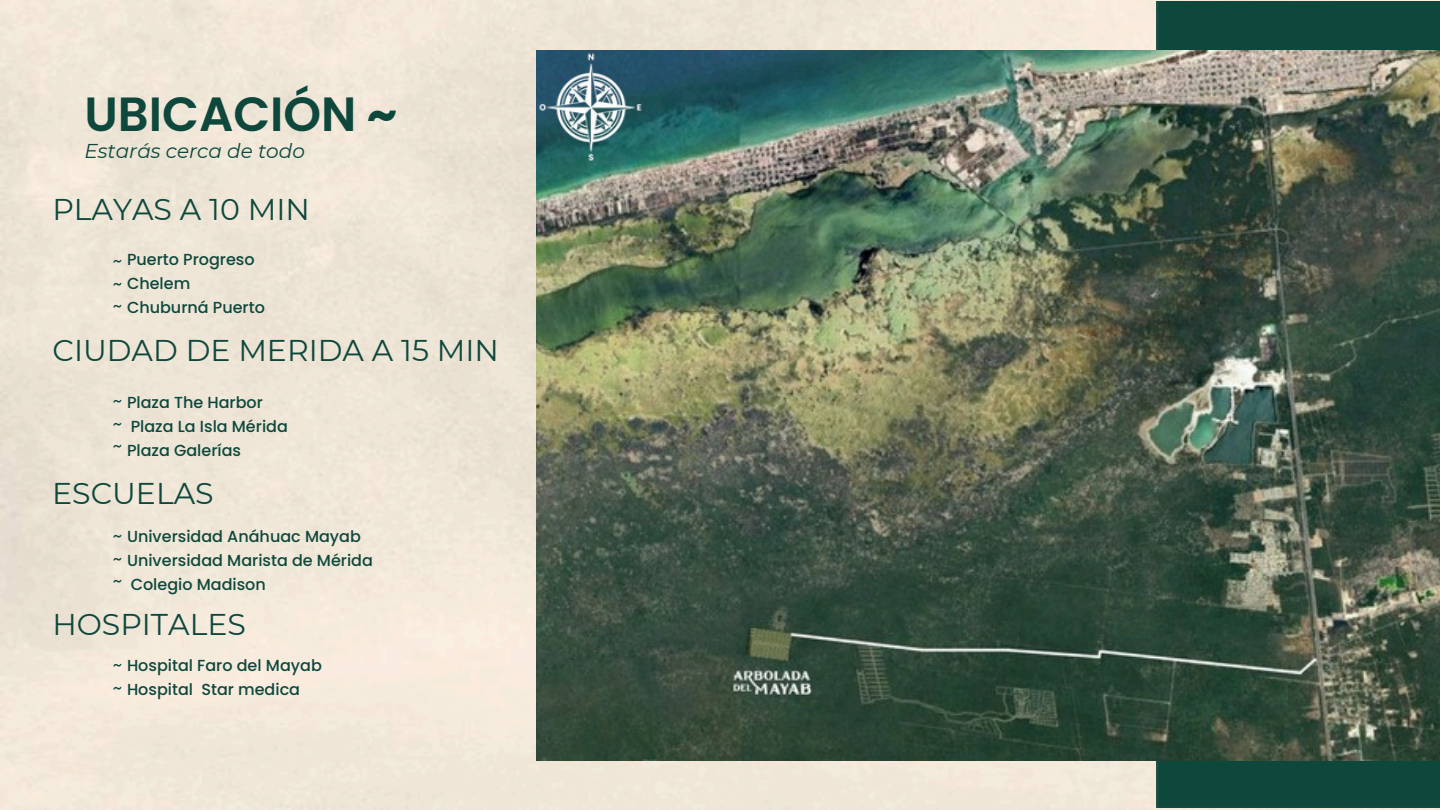
<style>
.page{position:relative;width:1440px;height:810px;background:#fff}
.page>*{position:absolute;margin:0;border:0;box-sizing:border-box;transform-origin:0 0}
.t1{font:600 48px "Poppins";color:#0e483d}
.t2{font:30px "Montserrat";color:#0e483d}
.t3{font:italic 20px "Montserrat";color:#0e483d}
.t4{font:18px/22.4px "Poppins";color:#0e483d;text-align:justify}
.t5{font:500 16px/24px "Poppins";color:#0e483d}
.s1{font-weight:700}
</style>
<div class="page">
<img style="left:0;top:0;width:1440px;height:810px">
<div style="left:1156px;top:2px;width:284px;height:805px;background:#0e483d"></div>
<img style="left:536px;top:51px;width:904px;height:709px">
<img style="left:536px;top:51px;width:110px;height:114px">
<p class="t1" style="left:85px;top:81px;width:314px">UBICACIÓN <span class="s1">~</span></p>
<p class="t3" style="left:85px;top:139px;width:222px">Estarás cerca de todo</p>
<p class="t2" style="left:52px;top:191px;width:259px">PLAYAS A 10 MIN</p>
<p class="t5" style="left:127px;top:248px;width:129px">Puerto Progreso</p>
<p class="t5" style="left:127px;top:272px;width:65px">Chelem</p>
<p class="t5" style="left:127px;top:296px;width:139px">Chuburná Puerto</p>
<p class="t4" style="left:113px;top:250px;width:11px">~ ~ ~</p>
<p class="t2" style="left:52px;top:332px;width:448px">CIUDAD DE MERIDA A 15 MIN</p>
<h1 class="t5" style="left:127px;top:390px;width:137px">Plaza The Harbor</h1>
<p class="t5" style="left:131px;top:414px;width:159px">Plaza La Isla Mérida</p>
<p class="t5" style="left:127px;top:438px;width:116px">Plaza Galerías</p>
<p class="t4" style="left:113px;top:390px;width:11px">~ ~ ~</p>
<p class="t2" style="left:52px;top:475px;width:163px">ESCUELAS</p>
<p class="t5" style="left:127px;top:525px;width:247px">Universidad Anáhuac Mayab<br>Universidad Marista de Mérida<br>Colegio Madison</p>
<p class="t4" style="left:113px;top:525px;width:11px">~ ~ ~</p>
<h1 class="t2" style="left:52px;top:606px;width:195px">HOSPITALES</h1>
<p class="t5" style="left:127px;top:654px;width:196px">Hospital Faro del Mayab</p>
<p class="t5" style="left:127px;top:678px;width:175px">Hospital Star medica</p>
<h1 class="t4" style="left:113px;top:654px;width:11px">~ ~</h1>
</div>
